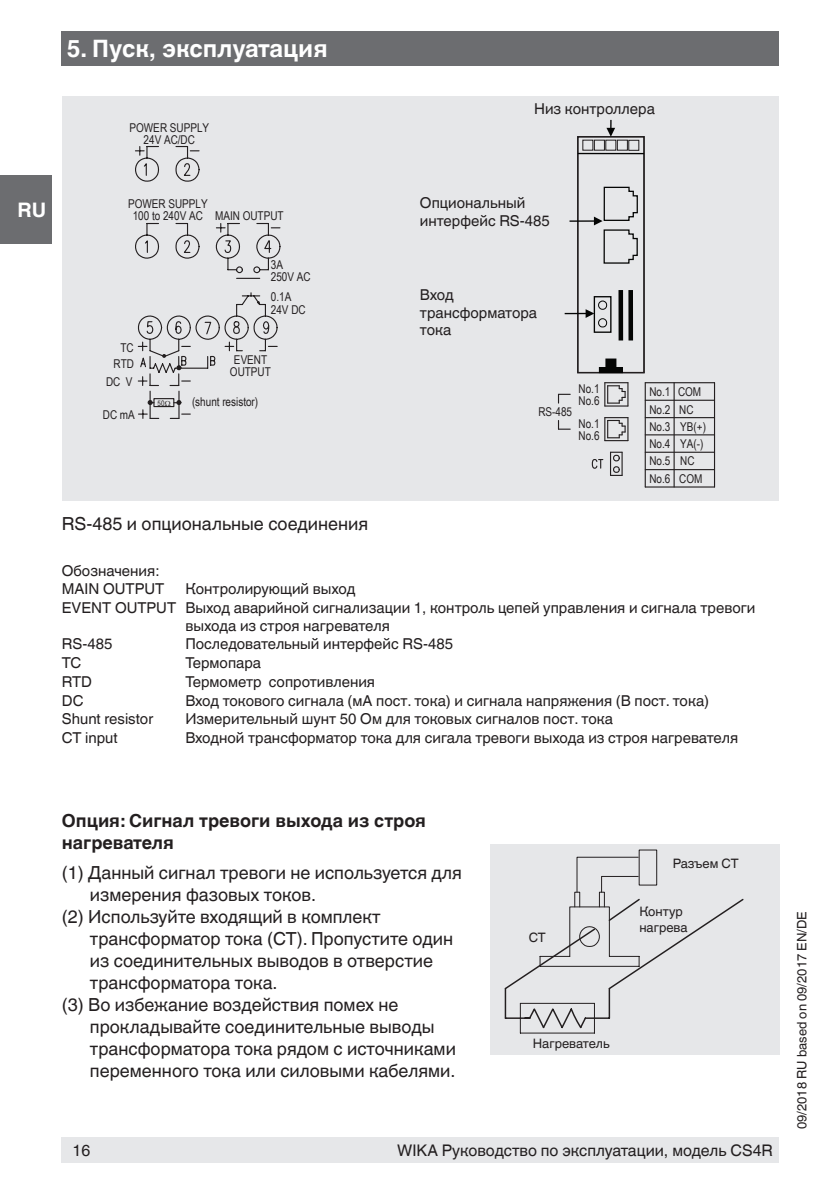
<style>
.page{position:relative;width:840px;height:1191px;background:#fff}
.page>*{position:absolute;margin:0;border:0;box-sizing:border-box;transform-origin:0 0}
.t1{font:700 24px "Helvetica World";color:#fff}
.t2{font:700 20px "Helvetica World";color:#fff}
.t3{font:18px "Helvetica World";color:#231f20}
.t4{font:700 18px/22px "Helvetica World";color:#231f20}
.t5{font:16px "Helvetica World";color:#231f20}
.t6{font:15px/17.6px "Helvetica World";color:#231f20}
.t7{font:13px/16px "Helvetica World";color:#231f20}
.t8{font:12.2px/12.2px "Arial Narrow";color:#231f20}
.t9{font:7.6px "Arial Narrow";color:#231f20}
</style>
<div class="page">
<div style="left:61px;top:31px;width:717px;height:34px;background:#6c6d70"></div>
<div style="left:61px;top:1137px;width:717px;height:25px;background:#e6e7e9"></div>
<div style="left:0;top:176px;width:52px;height:68px;background:#6c6d70"></div>
<div style="left:62px;top:96px;width:716px;height:404px;background:#e6e7e9"></div>
<div style="left:490px;top:844px;width:289px;height:211px;background:#e6e7e9"></div>
<hr style="left:520px;top:1003px;width:74px;height:1px;background:#231f20">
<hr style="left:520px;top:1032px;width:74px;height:1px;background:#231f20">
<hr style="left:593px;top:1003px;width:1px;height:30px;background:#231f20">
<hr style="left:519px;top:1003px;width:1px;height:30px;background:#231f20">
<svg style="left:505px;top:1005px;width:104px;height:24px"></svg>
<hr style="left:504px;top:988px;width:2px;height:30px;background:#231f20">
<hr style="left:608px;top:988px;width:1px;height:30px;background:#231f20">
<svg style="left:504px;top:856px;width:239px;height:134px"></svg>
<svg style="left:591px;top:459px;width:11px;height:10px"></svg>
<svg style="left:610px;top:452px;width:12px;height:24px"></svg>
<svg style="left:604px;top:417px;width:24px;height:24px"></svg>
<svg style="left:604px;top:382px;width:24px;height:24px"></svg>
<svg style="left:557px;top:420px;width:13px;height:10px"></svg>
<svg style="left:557px;top:394px;width:13px;height:9px"></svg>
<hr style="left:645px;top:382px;width:69px;height:1px;background:#231f20">
<hr style="left:645px;top:400px;width:69px;height:1px;background:#231f20">
<hr style="left:645px;top:417px;width:69px;height:1px;background:#231f20">
<hr style="left:645px;top:434px;width:69px;height:1px;background:#231f20">
<hr style="left:645px;top:452px;width:69px;height:1px;background:#231f20">
<hr style="left:645px;top:469px;width:69px;height:1px;background:#231f20">
<hr style="left:645px;top:486px;width:69px;height:1px;background:#231f20">
<hr style="left:673px;top:383px;width:1px;height:104px;background:#231f20">
<hr style="left:644px;top:383px;width:1px;height:104px;background:#231f20">
<hr style="left:713px;top:383px;width:1px;height:104px;background:#231f20">
<div style="left:577px;top:136px;width:67px;height:237px;border:1px solid #231f20"></div>
<div style="left:593px;top:296px;width:18px;height:37px;border:1px solid #040504"></div>
<svg style="left:618px;top:290px;width:4px;height:50px"></svg>
<svg style="left:628px;top:290px;width:4px;height:50px"></svg>
<hr style="left:577px;top:153px;width:66px;height:1px;background:#040504">
<div style="left:599px;top:367px;width:23px;height:5px;background:#040504"></div>
<div style="left:599px;top:367px;width:23px;height:6px;border:1px solid #040504"></div>
<div style="left:605px;top:359px;width:10px;height:10px;background:#040504"></div>
<div style="left:605px;top:359px;width:10px;height:10px;border:1px solid #040504"></div>
<hr style="left:569px;top:220px;width:25px;height:2px;background:#040504">
<svg style="left:564px;top:300px;width:43px;height:28px"></svg>
<svg style="left:606px;top:120px;width:8px;height:17px"></svg>
<svg style="left:593px;top:186px;width:45px;height:78px"></svg>
<div style="left:616px;top:140px;width:11px;height:10px;border:1px solid #231f20"></div>
<div style="left:628px;top:140px;width:10px;height:11px;border:1px solid #231f20"></div>
<svg style="left:135px;top:146px;width:146px;height:273px"></svg>
<h1 class="t1" style="left:67px;top:34px;width:262px">5. Пуск, эксплуатация</h1>
<p class="t8" style="left:129px;top:121px;width:81px;text-align:center">POWER SUPPLY<br>24V AC/DC</p>
<p class="t6" style="left:533px;top:100px;width:122px">Низ контроллера</p>
<h2 class="t2" style="left:18px;top:198px;width:30px">RU</h2>
<p class="t8" style="left:133px;top:197px;width:152px;text-indent:-5px">POWER SUPPLY<br>100 to 240V AC MAIN OUTPUT</p>
<p class="t8" style="left:113px;top:339px;width:22px;line-height:15.6px;text-align:center">TC<br>RTD</p>
<p class="t8" style="left:106px;top:375px;width:28px">DC V</p>
<p class="t8" style="left:103px;top:408px;width:33px">DC mA</p>
<p class="t8" style="left:271px;top:258px;width:41px">3A<br>250V AC</p>
<p class="t8" style="left:271px;top:290px;width:36px">0.1A<br>24V DC</p>
<p class="t8" style="left:230px;top:353px;width:42px;text-align:center">EVENT<br>OUTPUT</p>
<p class="t8" style="left:242px;top:357px;width:22px">RTD</p>
<p class="t9" style="left:157px;top:397px;width:8px">50</p>
<p class="t8" style="left:192px;top:395px;width:68px">(shunt resistor)</p>
<p class="t6" style="left:420px;top:194px;width:131px">Опциональный интерфейс RS-485</p>
<p class="t6" style="left:420px;top:286px;width:119px">Вход трансформатора тока</p>
<p class="t8" style="left:578px;top:382px;width:22px">No.1<br>No.6</p>
<p class="t8" style="left:578px;top:417px;width:22px">No.1<br>No.6</p>
<p class="t8" style="left:549px;top:403px;width:16px">NC</p>
<p class="t8" style="left:538px;top:405px;width:35px">RS-485</p>
<p class="t8" style="left:649px;top:382px;width:22px;line-height:18.2px">No.1<br>No.2</p>
<p class="t8" style="left:677px;top:385px;width:25px">COM</p>
<p class="t8" style="left:678px;top:403px;width:16px">NC</p>
<p class="t8" style="left:649px;top:418px;width:22px;line-height:17.2px">No.3<br>No.4</p>
<p class="t8" style="left:680px;top:420px;width:27px">YB(+)</p>
<p class="t8" style="left:680px;top:437px;width:25px">YA(-)</p>
<p class="t8" style="left:649px;top:452px;width:22px;line-height:17.2px">No.5<br>No.6</p>
<p class="t8" style="left:680px;top:454px;width:16px">NC</p>
<p class="t8" style="left:678px;top:472px;width:25px">COM</p>
<p class="t3" style="left:62px;top:514px;width:308px">RS-485 и опциональные соединения</p>
<p class="t6" style="left:62px;top:561px;width:104px;line-height:18.8px">Обозначения:<br>MAIN OUTPUT</p>
<p class="t6" style="left:185px;top:580px;width:171px">Контролирующий выход</p>
<p class="t6" style="left:62px;top:599px;width:694px">EVENT OUTPUT Выход аварийной сигнализации 1, контроль цепей управления и сигнала тревоги</p>
<p class="t6" style="left:185px;top:617px;width:206px">выхода из строя нагревателя</p>
<p class="t6" style="left:62px;top:635px;width:52px">RS-485</p>
<p class="t6" style="left:185px;top:635px;width:269px">Последовательный интерфейс RS-485</p>
<p class="t6" style="left:62px;top:654px;width:21px">TC</p>
<p class="t6" style="left:185px;top:654px;width:77px">Термопара</p>
<p class="t6" style="left:62px;top:673px;width:32px">RTD</p>
<p class="t6" style="left:185px;top:673px;width:191px">Термометр сопротивления</p>
<p class="t6" style="left:62px;top:691px;width:23px">DC</p>
<p class="t6" style="left:185px;top:691px;width:525px">Вход токового сигнала (мА пост. тока) и сигнала напряжения (В пост. тока)</p>
<p class="t6" style="left:62px;top:710px;width:93px">Shunt resistor</p>
<p class="t6" style="left:185px;top:710px;width:429px">Измерительный шунт 50 Ом для токовых сигналов пост. тока</p>
<p class="t6" style="left:62px;top:729px;width:57px">CT input</p>
<p class="t6" style="left:185px;top:729px;width:554px">Входной трансформатор тока для сигала тревоги выхода из строя нагревателя</p>
<p class="t4" style="left:62px;top:810px;width:365px">Опция: Сигнал тревоги выхода из строя нагревателя</p>
<p class="t3" style="left:62px;top:862px;width:401px">(1) Данный сигнал тревоги не используется для</p>
<p class="t3" style="left:90px;top:884px;width:227px">измерения фазовых токов.</p>
<p class="t3" style="left:62px;top:906px;width:320px">(2) Используйте входящий в комплект</p>
<p class="t3" style="left:90px;top:928px;width:364px">трансформатор тока (CT). Пропустите один</p>
<p class="t3" style="left:90px;top:950px;width:344px">из соединительных выводов в отверстие</p>
<p class="t3" style="left:90px;top:972px;width:189px">трансформатора тока.</p>
<p class="t3" style="left:62px;top:994px;width:338px">(3) Во избежание воздействия помех не</p>
<p class="t3" style="left:90px;top:1016px;width:346px">прокладывайте соединительные выводы</p>
<p class="t3" style="left:90px;top:1038px;width:367px">трансформатора тока рядом с источниками</p>
<p class="t3" style="left:90px;top:1060px;width:367px">переменного тока или силовыми кабелями.</p>
<p class="t7" style="left:528px;top:930px;width:19px">CT</p>
<p class="t7" style="left:672px;top:856px;width:67px">Разъем CT</p>
<p class="t7" style="left:639px;top:903px;width:50px">Контур нагрева</p>
<p class="t7" style="left:532px;top:1036px;width:78px">Нагреватель</p>
<p class="t5" style="left:73px;top:1140px;width:19px">16</p>
<p class="t5" style="left:397px;top:1140px;width:377px">WIKA Руководство по эксплуатации, модель CS4R</p>
<p class="t7" style="left:793px;top:1129px;width:219px;rotate:-90deg">09/2018 RU based on 09/2017 EN/DE</p>
</div>
